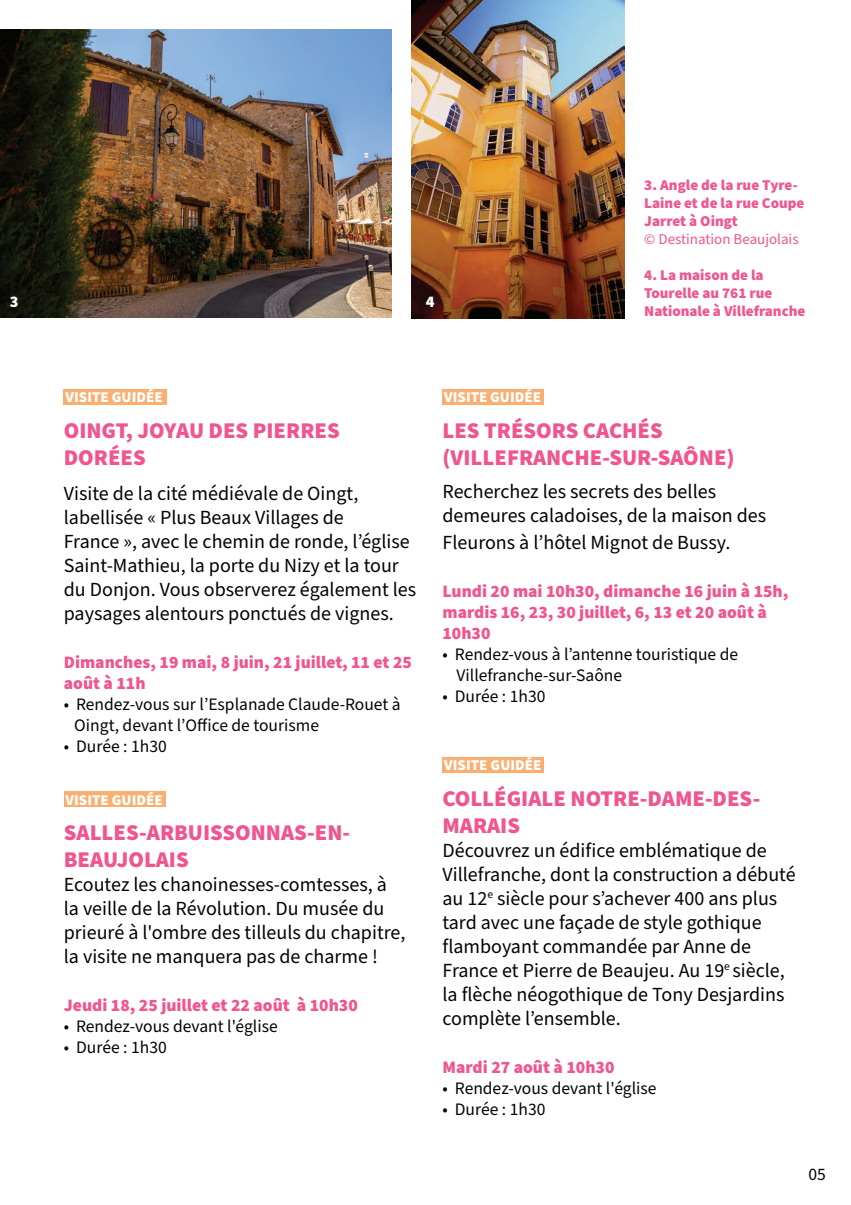
<style>
.page{position:relative;width:851px;height:1205px;background:#fff}
.page>*{position:absolute;margin:0;border:0;box-sizing:border-box;transform-origin:0 0}
.t1{font:900 22.5px/27px "Source Sans Pro";color:#f0558f}
.t2{font:20px/24px "Source Sans Pro";color:#040503}
.t3{font:17.5px "Source Sans Pro";color:#040503}
.t4{font:900 17.5px/21px "Source Sans Pro";color:#f0558f}
.t5{font:900 16.25px "Source Sans Pro";color:#fff}
.t6{font:900 15px/18px "Source Sans Pro";color:#f0558f}
.t7{font:900 15px "Source Sans Pro";color:#fff}
.t8{font:15px "Source Sans Pro";color:#f0558f}
</style>
<div class="page">
<div style="left:64px;top:389px;width:103px;height:16px;background:#faaf71"></div>
<div style="left:442px;top:389px;width:102px;height:15px;background:#faaf71"></div>
<img style="left:0;top:30px;width:391px;height:287px">
<img style="left:412px;top:1px;width:212px;height:318px">
<div style="left:64px;top:791px;width:101px;height:16px;background:#faaf71"></div>
<div style="left:442px;top:757px;width:102px;height:16px;background:#faaf71"></div>
<p class="t5" style="left:10px;top:291px;width:10px">3</p>
<p class="t5" style="left:426px;top:291px;width:10px">4</p>
<p class="t7" style="left:66px;top:387px;width:99px">VISITE GUIDÉE</p>
<p class="t7" style="left:444px;top:386px;width:98px">VISITE GUIDÉE</p>
<p class="t6" style="left:644px;top:177px;width:162px">3. Angle de la rue Tyre-<br>Laine et de la rue Coupe<br>Jarret à Oingt</p>
<p class="t8" style="left:644px;top:229px;width:156px">© Destination Beaujolais</p>
<p class="t6" style="left:644px;top:267px;width:163px">4. La maison de la<br>Tourelle au 761 rue<br>Nationale à Villefranche</p>
<p class="t1" style="left:64px;top:417px;width:277px">OINGT, JOYAU DES PIERRES<br>DORÉES</p>
<p class="t2" style="left:64px;top:482px;width:296px">Visite de la cité médiévale de Oingt, labellisée « Plus Beaux Villages de</p>
<p class="t2" style="left:64px;top:530px;width:354px">France », avec le chemin de ronde, l’église Saint-Mathieu, la porte du Nizy et la tour du Donjon. Vous observerez également les paysages alentours ponctués de vignes.</p>
<p class="t4" style="left:64px;top:652px;width:349px">Dimanches, 19 mai, 8 juin, 21 juillet, 11 et 25 août à 11h</p>
<p class="t3" style="left:64px;top:692px;width:338px">• Rendez-vous sur l’Esplanade Claude-Rouet à</p>
<p class="t3" style="left:74px;top:713px;width:246px">Oingt, devant l’Office de tourisme</p>
<p class="t3" style="left:64px;top:734px;width:104px">• Durée : 1h30</p>
<p class="t1" style="left:442px;top:417px;width:293px">LES TRÉSORS CACHÉS (VILLEFRANCHE-SUR-SAÔNE)</p>
<p class="t2" style="left:442px;top:479px;width:325px">Recherchez les secrets des belles demeures caladoises, de la maison des</p>
<p class="t2" style="left:442px;top:530px;width:289px">Fleurons à l’hôtel Mignot de Bussy.</p>
<p class="t4" style="left:442px;top:581px;width:347px">Lundi 20 mai 10h30, dimanche 16 juin à 15h, mardis 16, 23, 30 juillet, 6, 13 et 20 août à<br>10h30</p>
<p class="t3" style="left:442px;top:642px;width:297px">• Rendez-vous à l’antenne touristique de</p>
<p class="t3" style="left:456px;top:663px;width:167px">Villefranche-sur-Saône</p>
<p class="t3" style="left:442px;top:684px;width:104px">• Durée : 1h30</p>
<p class="t7" style="left:444px;top:755px;width:99px">VISITE GUIDÉE</p>
<p class="t7" style="left:66px;top:789px;width:99px">VISITE GUIDÉE</p>
<p class="t1" style="left:442px;top:785px;width:319px">COLLÉGIALE NOTRE-DAME-DES-<br>MARAIS</p>
<p class="t2" style="left:442px;top:839px;width:354px">Découvrez un édifice emblématique de Villefranche, dont la construction a débuté au 12<sup>e</sup> siècle pour s’achever 400 ans plus tard avec une façade de style gothique flamboyant commandée par Anne de France et Pierre de Beaujeu. Au 19<sup>e</sup> siècle, la flèche néogothique de Tony Desjardins complète l’ensemble.</p>
<p class="t4" style="left:442px;top:1057px;width:173px">Mardi 27 août à 10h30</p>
<p class="t3" style="left:442px;top:1076px;width:215px">• Rendez-vous devant l'église</p>
<p class="t3" style="left:442px;top:1097px;width:104px">• Durée : 1h30</p>
<p class="t1" style="left:64px;top:820px;width:288px">SALLES-ARBUISSONNAS-EN-<br>BEAUJOLAIS</p>
<p class="t2" style="left:64px;top:873px;width:343px">Ecoutez les chanoinesses-comtesses, à la veille de la Révolution. Du musée du prieuré à l'ombre des tilleuls du chapitre, la visite ne manquera pas de charme !</p>
<p class="t4" style="left:64px;top:995px;width:295px">Jeudi 18, 25 juillet et 22 août à 10h30</p>
<p class="t3" style="left:64px;top:1015px;width:215px">• Rendez-vous devant l'église</p>
<p class="t3" style="left:64px;top:1036px;width:104px">• Durée : 1h30</p>
<p class="t3" style="left:808px;top:1163px;width:19px">05</p>
</div>
